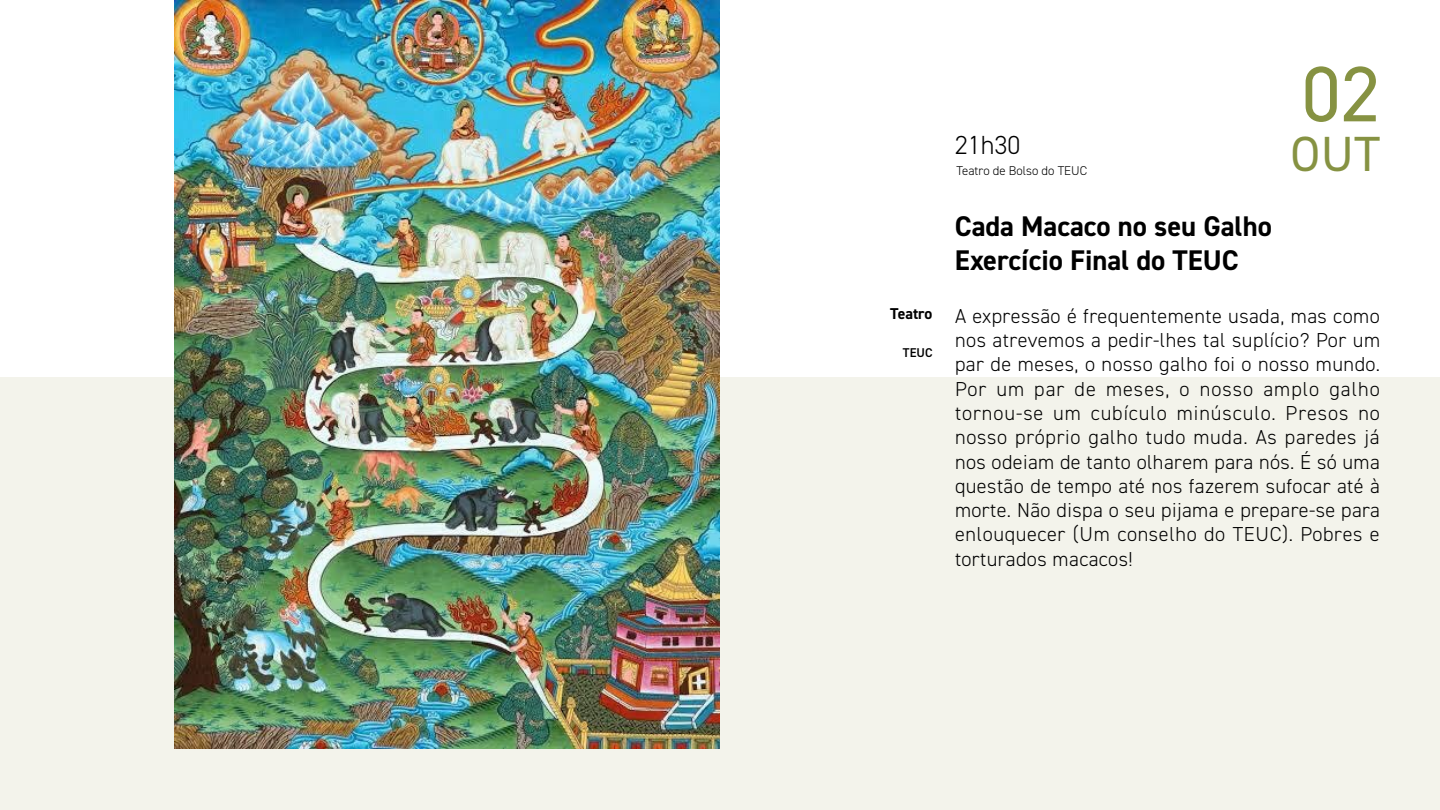
<style>
.page{position:relative;width:1440px;height:810px;background:#fff}
.page>*{position:absolute;margin:0;border:0;box-sizing:border-box;transform-origin:0 0}
.t1{font:78.75px "DIN2014";color:#869242}
.t2{font:49.5px "DIN2014";color:#869242}
.t3{font:700 28.5px/34.2px "DIN2014";color:#000}
.t4{font:300 26.25px "DIN2014";color:#000}
.t5{font:300 20.25px/24.3px "DIN2014";letter-spacing:.03em;color:#000;text-align:justify}
.t6{font:700 15.75px "DIN2014";color:#000}
.t7{font:300 12.75px "DIN2014";color:#000}
.t8{font:600 12.75px "DIN2014";color:#000}
</style>
<div class="page">
<div style="left:0;top:378px;width:1440px;height:432px;background:#f3f3eb"></div>
<img style="left:174px;top:0;width:546px;height:749px">
<p class="t6" style="left:890px;top:303px;width:44px">Teatro</p>
<p class="t8" style="left:903px;top:344px;width:31px">TEUC</p>
<p class="t4" style="left:955px;top:129px;width:67px">21h30</p>
<p class="t7" style="left:957px;top:163px;width:132px">Teatro de Bolso do TEUC</p>
<h3 class="t3" style="left:955px;top:209px;width:318px">Cada Macaco no seu Galho<br>Exercício Final do TEUC</h3>
<h1 class="t1" style="left:1302px;top:45px;width:80px">02</h1>
<h2 class="t2" style="left:1291px;top:123px;width:91px">OUT</h2>
<p class="t5" style="left:955px;top:304px;width:427px">A expressão é frequentemente usada, mas como nos atrevemos a pedir‑lhes tal suplício? Por um par de meses, o nosso galho foi o nosso mundo.<br>Por um par de meses, o nosso amplo galho tornou‑se um cubículo minúsculo. Presos no nosso próprio galho tudo muda. As paredes já nos odeiam de tanto olharem para nós. É só uma questão de tempo até nos fazerem sufocar até à morte. Não dispa o seu pijama e prepare‑se para enlouquecer (Um conselho do TEUC). Pobres e torturados macacos!</p>
</div>
